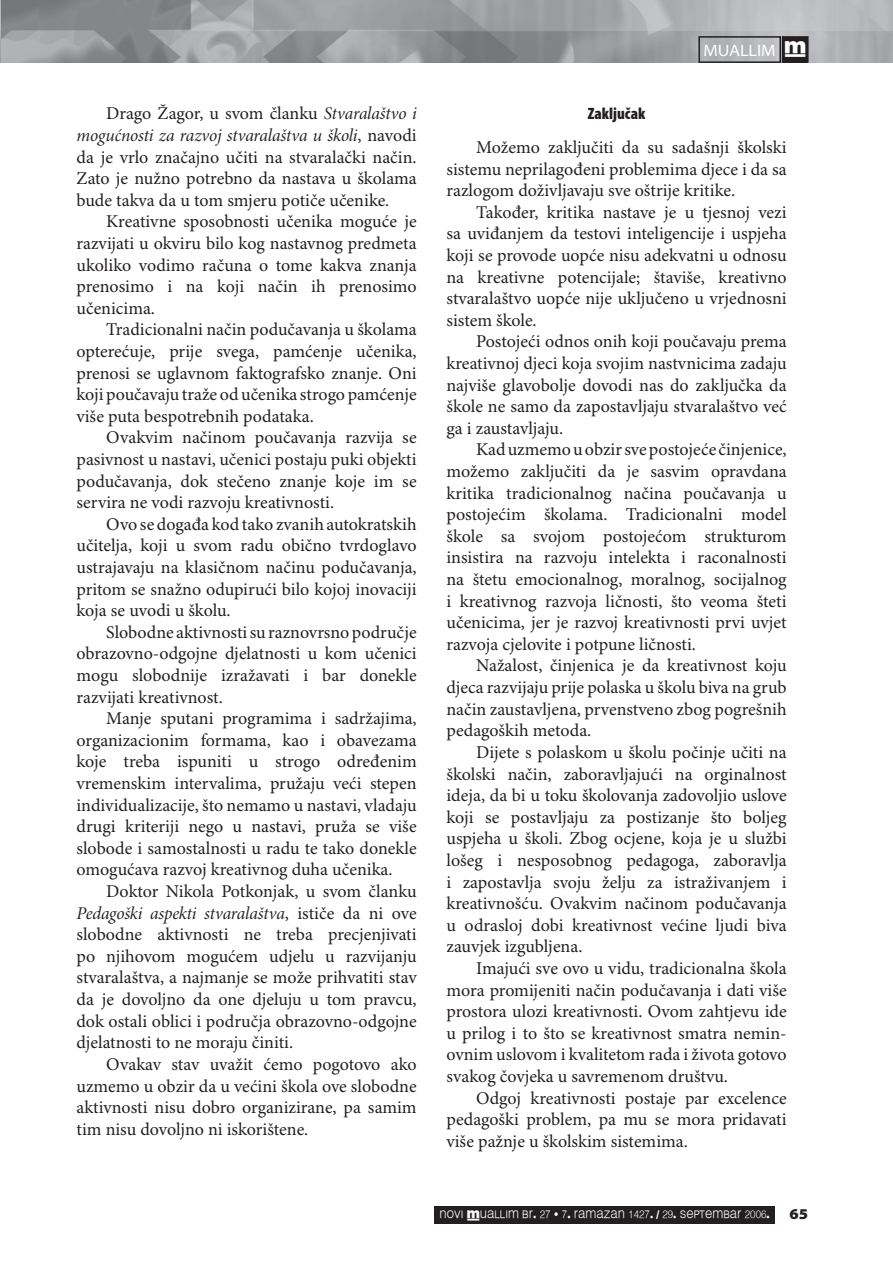
<style>
.page{position:relative;width:893px;height:1263px;background:#fff}
.page>*{position:absolute;margin:0;border:0;box-sizing:border-box;transform-origin:0 0}
.t1{font:18px/21.6px "Minion Pro";color:#231f20;text-align:justify}
.t2{font:18px "Minion Pro It Subh";letter-spacing:-.01em;color:#231f20}
.t3{font:900 condensed 16.5px "Myriad Pro";color:#231f20}
.t4{font:semi-expanded 16.5px "Myriad Pro";color:#fff}
.t5{font:900 semi-expanded 15px "Myriad Pro";color:#231f20}
.t6{font:10.8px "Muallim";color:#f9f9f9;scale:.91 1}
.s1{font-family:"Minion Pro It Subh"}
.s2{font-family:"Minion Pro"}
.s3{font-family:"Muallim";font-stretch:normal}
</style>
<div class="page">
<img style="left:0;top:0;width:893px;height:62px">
<div style="left:698px;top:36px;width:83px;height:27px;border:2px solid #231f20"></div>
<div style="left:783px;top:37px;width:25px;height:25px;background:#231f20"></div>
<div style="left:782px;top:36px;width:27px;height:27px;border:2px solid #231f20"></div>
<div style="left:435px;top:1205px;width:340px;height:18px;background:#231f20"></div>
<p class="t1" style="left:106px;top:104px;width:312px">Drago Žagor, u svom članku <span class="s1">Stvaralaštvo i</span></p>
<p class="t2" style="left:76px;top:124px;width:342px">mogućnosti za razvoj stvaralaštva u školi<span class="s2">, navodi</span></p>
<p class="t1" style="left:76px;top:147px;width:342px">da je vrlo značajno učiti na stvaralački način.<br>Zato je nužno potrebno da nastava u školama bude takva da u tom smjeru potiče učenike.</p>
<p class="t1" style="left:76px;top:212px;width:342px;text-indent:30px">Kreativne sposobnosti učenika moguće je razvijati u okviru bilo kog nastavnog predmeta ukoliko vodimo računa o tome kakva znanja prenosimo i na koji način ih prenosimo učenicima.</p>
<p class="t1" style="left:76px;top:320px;width:342px;text-indent:30px">Tradicionalni način podučavanja u školama opterećuje, prije svega, pamćenje učenika, prenosi se uglavnom faktografsko znanje. Oni koji poučavaju traže od učenika strogo pamćenje više puta bespotrebnih podataka.</p>
<p class="t1" style="left:76px;top:428px;width:342px;text-indent:30px">Ovakvim načinom poučavanja razvija se pasivnost u nastavi, učenici postaju puki objekti podučavanja, dok stečeno znanje koje im se servira ne vodi razvoju kreativnosti.</p>
<p class="t1" style="left:76px;top:514px;width:342px;text-indent:30px">Ovo se događa kod tako zvanih autokratskih učitelja, koji u svom radu obično tvrdoglavo ustrajavaju na klasičnom načinu podučavanja, pritom se snažno odupirući bilo kojoj inovaciji koja se uvodi u školu.</p>
<p class="t1" style="left:76px;top:622px;width:342px;text-indent:30px">Slobodne aktivnosti su raznovrsno područje obrazovno-odgojne djelatnosti u kom učenici mogu slobodnije izražavati i bar donekle razvijati kreativnost.</p>
<p class="t1" style="left:76px;top:708px;width:342px;text-indent:30px">Manje sputani programima i sadržajima, organizacionim formama, kao i obavezama koje treba ispuniti u strogo određenim vremenskim intervalima, pružaju veći stepen individualizacije, što nemamo u nastavi, vladaju drugi kriteriji nego u nastavi, pruža se više slobode i samostalnosti u radu te tako donekle omogućava razvoj kreativnog duha učenika.</p>
<p class="t1" style="left:106px;top:881px;width:312px">Doktor Nikola Potkonjak, u svom članku</p>
<p class="t2" style="left:76px;top:902px;width:342px">Pedagoški aspekti stvaralaštva<span class="s2">, ističe da ni ove</span></p>
<p class="t1" style="left:76px;top:924px;width:342px">slobodne aktivnosti ne treba precjenjivati po njihovom mogućem udjelu u razvijanju stvaralaštva, a najmanje se može prihvatiti stav da je dovoljno da one djeluju u tom pravcu, dok ostali oblici i područja obrazovno-odgojne djelatnosti to ne moraju činiti.</p>
<p class="t1" style="left:76px;top:1054px;width:342px;text-indent:30px">Ovakav stav uvažit ćemo pogotovo ako uzmemo u obzir da u većini škola ove slobodne aktivnosti nisu dobro organizirane, pa samim tim nisu dovoljno ni iskorištene.</p>
<p class="t4" style="left:704px;top:41px;width:104px">MUALLIM <span class="s3">†</span></p>
<p class="t3" style="left:588px;top:103px;width:59px">Zaključak</p>
<p class="t1" style="left:446px;top:137px;width:342px;text-indent:30px">Možemo zaključiti da su sadašnji školski sistemu neprilagođeni problemima djece i da sa razlogom doživljavaju sve oštrije kritike.</p>
<p class="t1" style="left:446px;top:202px;width:342px;text-indent:30px">Također, kritika nastave je u tjesnoj vezi sa uviđanjem da testovi inteligencije i uspjeha koji se provode uopće nisu adekvatni u odnosu na kreativne potencijale; štaviše, kreativno stvaralaštvo uopće nije uključeno u vrjednosni sistem škole.</p>
<p class="t1" style="left:446px;top:332px;width:342px;text-indent:30px">Postojeći odnos onih koji poučavaju prema kreativnoj djeci koja svojim nastvnicima zadaju najviše glavobolje dovodi nas do zaključka da škole ne samo da zapostavljaju stvaralaštvo već ga i zaustavljaju.</p>
<p class="t1" style="left:446px;top:440px;width:342px;text-indent:30px">Kad uzmemo u obzir sve postojeće činjenice, možemo zaključiti da je sasvim opravdana kritika tradicionalnog načina poučavanja u postojećim školama. Tradicionalni model škole sa svojom postojećom strukturom insistira na razvoju intelekta i raconalnosti na štetu emocionalnog, moralnog, socijalnog i kreativnog razvoja ličnosti, što veoma šteti učenicima, jer je razvoj kreativnosti prvi uvjet razvoja cjelovite i potpune ličnosti.</p>
<p class="t1" style="left:446px;top:656px;width:342px;text-indent:30px">Nažalost, činjenica je da kreativnost koju djeca razvijaju prije polaska u školu biva na grub način zaustavljena, prvenstveno zbog pogrešnih pedagoških metoda.</p>
<p class="t1" style="left:446px;top:742px;width:342px;text-indent:30px">Dijete s polaskom u školu počinje učiti na školski način, zaboravljajući na orginalnost ideja, da bi u toku školovanja zadovoljio uslove koji se postavljaju za postizanje što boljeg uspjeha u školi. Zbog ocjene, koja je u službi lošeg i nesposobnog pedagoga, zaboravlja i zapostavlja svoju želju za istraživanjem i kreativnošću. Ovakvim načinom podučavanja u odrasloj dobi kreativnost većine ljudi biva zauvjek izgubljena.</p>
<p class="t1" style="left:446px;top:958px;width:342px;text-indent:30px">Imajući sve ovo u vidu, tradicionalna škola mora promijeniti način podučavanja i dati više prostora ulozi kreativnosti. Ovom zahtjevu ide u prilog i to što se kreativnost smatra nemin&shy;ovnim uslovom i kvalitetom rada i života gotovo svakog čovjeka u savremenom društvu.</p>
<p class="t1" style="left:446px;top:1088px;width:342px;text-indent:30px">Odgoj kreativnosti postaje par excelence pedagoški problem, pa mu se mora pridavati više pažnje u školskim sistemima.</p>
<p class="t6" style="left:440px;top:1206px;width:364px">NOVI †UALLIM BR. 27 • 7. RAMAZAN 1427. / 29. SEPTEMBAR 2006.</p>
<p class="t5" style="left:789px;top:1206px;width:20px">65</p>
</div>
